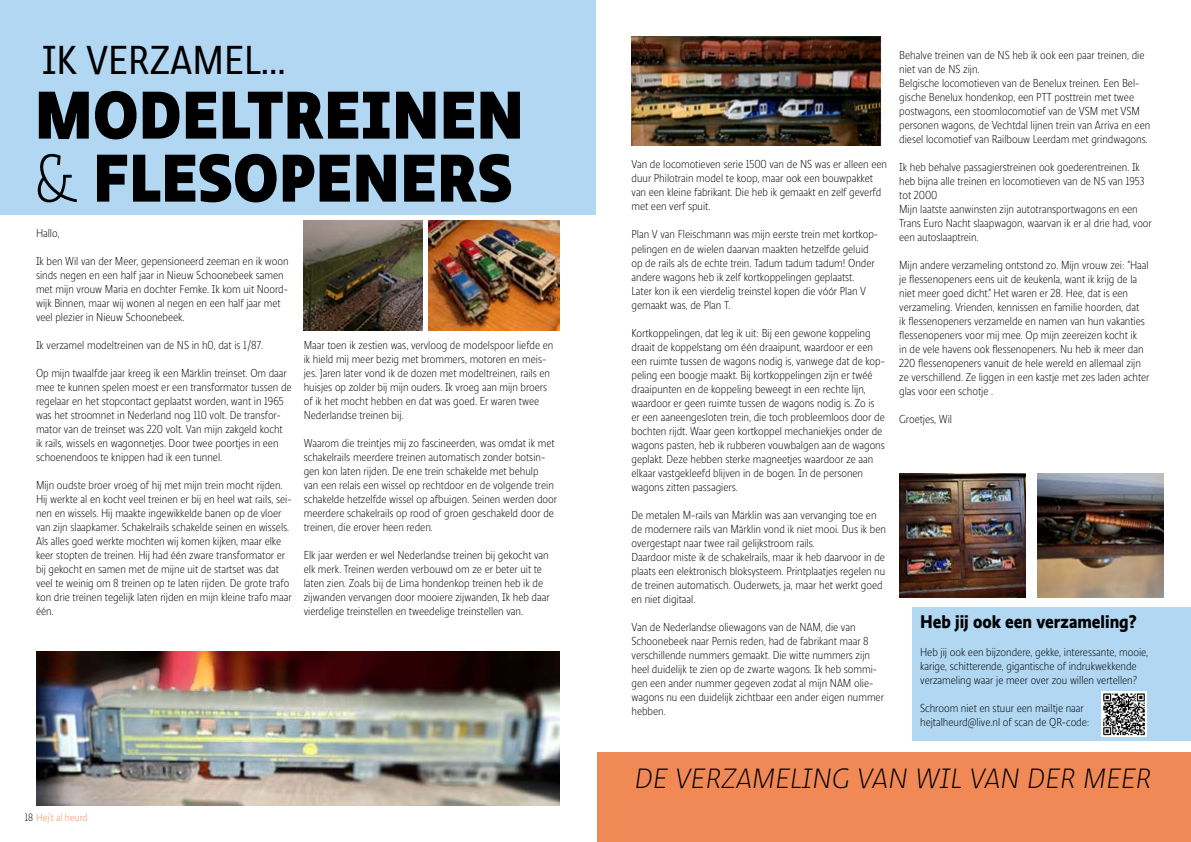
<style>
.page{position:relative;width:1191px;height:842px;background:#fff}
.page>*{position:absolute;margin:0;border:0;box-sizing:border-box;transform-origin:0 0}
.t1{font:800 70px/63px "Ratio Display";color:#000}
.t2{font:42px "Ratio Display";color:#000}
.t3{font:italic 300 29px "Ratio";color:#000}
.t4{font:700 19px "Ratio Display";color:#000}
.t5{font:300 12px/14px "Ratio Display";color:#000}
.t6{font:300 11px "Ratio Display";color:#f18956}
.s1{font-weight:300}
.s2{color:#000}
</style>
<div class="page">
<div style="left:0;top:0;width:595px;height:215px;background:#b1d7f2"></div>
<div style="left:597px;top:753px;width:594px;height:89px;background:#f18956"></div>
<div style="left:912px;top:607px;width:279px;height:134px;background:#b1d7f2"></div>
<img style="left:1101px;top:692px;width:45px;height:44px">
<img style="left:304px;top:220px;width:118px;height:110px">
<img style="left:36px;top:652px;width:523px;height:154px">
<img style="left:429px;top:220px;width:130px;height:110px">
<img style="left:631px;top:36px;width:256px;height:110px">
<img style="left:899px;top:474px;width:126px;height:124px">
<img style="left:1037px;top:474px;width:127px;height:124px">
<h2 class="t2" style="left:42px;top:37px;width:245px">IK VERZAMEL...</h2>
<h1 class="t1" style="left:35px;top:82px;width:491px">MODELTREINEN <span class="s1">&amp;</span> FLESOPENERS</h1>
<p class="t5" style="left:36px;top:226px;width:25px">Hallo,</p>
<p class="t5" style="left:36px;top:254px;width:254px">Ik ben Wil van der Meer, gepensioneerd zeeman en ik woon sinds negen en een half jaar in Nieuw Schoonebeek samen met mijn vrouw Maria en dochter Femke. Ik kom uit Noord&shy;wijk Binnen, maar wij wonen al negen en een half jaar met veel plezier in Nieuw Schoonebeek.</p>
<p class="t5" style="left:36px;top:338px;width:229px">Ik verzamel modeltreinen van de NS in h0, dat is 1/87.</p>
<p class="t5" style="left:36px;top:366px;width:257px">Op mijn twaalfde jaar kreeg ik een Märklin treinset. Om daar mee te kunnen spelen moest er een transformator tussen de regelaar en het stopcontact geplaatst worden, want in 1965 was het stroomnet in Nederland nog 110 volt. De transfor&shy;mator van de treinset was 220 volt. Van mijn zakgeld kocht ik rails, wissels en wagonnetjes. Door twee poortjes in een schoenendoos te knippen had ik een tunnel.</p>
<p class="t5" style="left:36px;top:478px;width:257px">Mijn oudste broer vroeg of hij met mijn trein mocht rijden.<br>Hij werkte al en kocht veel treinen er bij en heel wat rails, sei&shy;nen en wissels. Hij maakte ingewikkelde banen op de vloer van zijn slaapkamer. Schakelrails schakelde seinen en wissels.<br>Als alles goed werkte mochten wij komen kijken, maar elke keer stopten de treinen. Hij had één zware transformator er bij gekocht en samen met de mijne uit de startset was dat veel te weinig om 8 treinen op te laten rijden. De grote trafo kon drie treinen tegelijk laten rijden en mijn kleine trafo maar één.</p>
<p class="t5" style="left:304px;top:338px;width:251px">Maar toen ik zestien was, vervloog de modelspoor liefde en ik hield mij meer bezig met brommers, motoren en meis&shy;jes. Jaren later vond ik de dozen met modeltreinen, rails en huisjes op zolder bij mijn ouders. Ik vroeg aan mijn broers of ik het mocht hebben en dat was goed. Er waren twee Nederlandse treinen bij.</p>
<p class="t5" style="left:304px;top:436px;width:255px">Waarom die treintjes mij zo fascineerden, was omdat ik met schakelrails meerdere treinen automatisch zonder botsin&shy;gen kon laten rijden. De ene trein schakelde met behulp<br>van een relais een wissel op rechtdoor en de volgende trein schakelde hetzelfde wissel op afbuigen. Seinen werden door meerdere schakelrails op rood of groen geschakeld door de treinen, die erover heen reden.</p>
<p class="t5" style="left:304px;top:548px;width:247px">Elk jaar werden er wel Nederlandse treinen bij gekocht van elk merk. Treinen werden verbouwd om ze er beter uit te laten zien. Zoals bij de Lima hondenkop treinen heb ik de zijwanden vervangen door mooiere zijwanden, Ik heb daar vierdelige treinstellen en tweedelige treinstellen van.</p>
<p class="t6" style="left:25px;top:811px;width:64px"><span class="s2">18</span> Hej‘t al heurd</p>
<p class="t5" style="left:631px;top:158px;width:257px">Van de locomotieven serie 1500 van de NS was er alleen een duur Philotrain model te koop, maar ook een bouwpakket van een kleine fabrikant. Die heb ik gemaakt en zelf geverfd met een verf spuit.</p>
<p class="t5" style="left:631px;top:228px;width:248px">Plan V van Fleischmann was mijn eerste trein met kortkop&shy;pelingen en de wielen daarvan maakten hetzelfde geluid op de rails als de echte trein. Tadum tadum tadum! Onder andere wagons heb ik zelf kortkoppelingen geplaatst.<br>Later kon ik een vierdelig treinstel kopen die vóór Plan V gemaakt was, de Plan T.</p>
<p class="t5" style="left:631px;top:326px;width:255px">Kortkoppelingen, dat leg ik uit: Bij een gewone koppeling draait de koppelstang om één draaipunt, waardoor er een een ruimte tussen de wagons nodig is, vanwege dat de kop&shy;peling een boogje maakt. Bij kortkoppelingen zijn er twéé draaipunten en de koppeling beweegt in een rechte lijn, waardoor er geen ruimte tussen de wagons nodig is. Zo is er een aaneengesloten trein, die toch probleemloos door de bochten rijdt. Waar geen kortkoppel mechaniekjes onder de wagons pasten, heb ik rubberen vouwbalgen aan de wagons geplakt. Deze hebben sterke magneetjes waardoor ze aan elkaar vastgekleefd blijven in de bogen. In de personen wagons zitten passagiers.</p>
<p class="t5" style="left:631px;top:508px;width:256px">De metalen M-rails van Märklin was aan vervanging toe en de modernere rails van Märklin vond ik niet mooi. Dus ik ben overgestapt naar twee rail gelijkstroom rails.<br>Daardoor miste ik de schakelrails, maar ik heb daarvoor in de plaats een elektronisch bloksysteem. Printplaatjes regelen nu de treinen automatisch. Ouderwets, ja, maar het werkt goed en niet digitaal.</p>
<p class="t5" style="left:631px;top:620px;width:254px">Van de Nederlandse oliewagons van de NAM, die van Schoonebeek naar Pernis reden, had de fabrikant maar 8 verschillende nummers gemaakt. Die witte nummers zijn heel duidelijk te zien op de zwarte wagons. Ik heb sommi&shy;gen een ander nummer gegeven zodat al mijn NAM olie&shy;wagons nu een duidelijk zichtbaar een ander eigen nummer hebben.</p>
<p class="t5" style="left:899px;top:48px;width:252px">Behalve treinen van de NS heb ik ook een paar treinen, die niet van de NS zijn.<br>Belgische locomotieven van de Benelux treinen. Een Bel&shy;gische Benelux hondenkop, een PTT posttrein met twee postwagons, een stoomlocomotief van de VSM met VSM personen wagons, de Vechtdal lijnen trein van Arriva en een diesel locomotief van Railbouw Leerdam met grindwagons.</p>
<p class="t5" style="left:899px;top:160px;width:254px">Ik heb behalve passagierstreinen ook goederentreinen. Ik heb bijna alle treinen en locomotieven van de NS van 1953 tot 2000<br>Mijn laatste aanwinsten zijn autotransportwagons en een Trans Euro Nacht slaapwagon, waarvan ik er al drie had, voor een autoslaaptrein.</p>
<p class="t5" style="left:899px;top:258px;width:252px">Mijn andere verzameling ontstond zo. Mijn vrouw zei: ”Haal je flessenopeners eens uit de keukenla, want ik krijg de la niet meer goed dicht.” Het waren er 28. Hee, dat is een verzameling. Vrienden, kennissen en familie hoorden, dat<br>ik flessenopeners verzamelde en namen van hun vakanties flessenopeners voor mij mee. Op mijn zeereizen kocht ik<br>in de vele havens ook flessenopeners. Nu heb ik meer dan 220 flessenopeners vanuit de hele wereld en allemaal zijn ze verschillend. Ze liggen in een kastje met zes laden achter glas voor een schotje .</p>
<p class="t5" style="left:899px;top:412px;width:54px">Groetjes, Wil</p>
<h3 class="t4" style="left:920px;top:609px;width:218px">Heb jij ook een verzameling?</h3>
<p class="t5" style="left:920px;top:645px;width:229px">Heb jij ook een bijzondere, gekke, interessante, mooie, karige, schitterende, gigantische of indrukwekkende verzameling waar je meer over zou willen vertellen?</p>
<p class="t5" style="left:920px;top:701px;width:171px">Schroom niet en stuur een mailtje naar hejtalheurd@live.nl of scan de QR-code:</p>
<h3 class="t3" style="left:635px;top:763px;width:518px">DE VERZAMELING VAN WIL VAN DER MEER</h3>
</div>
